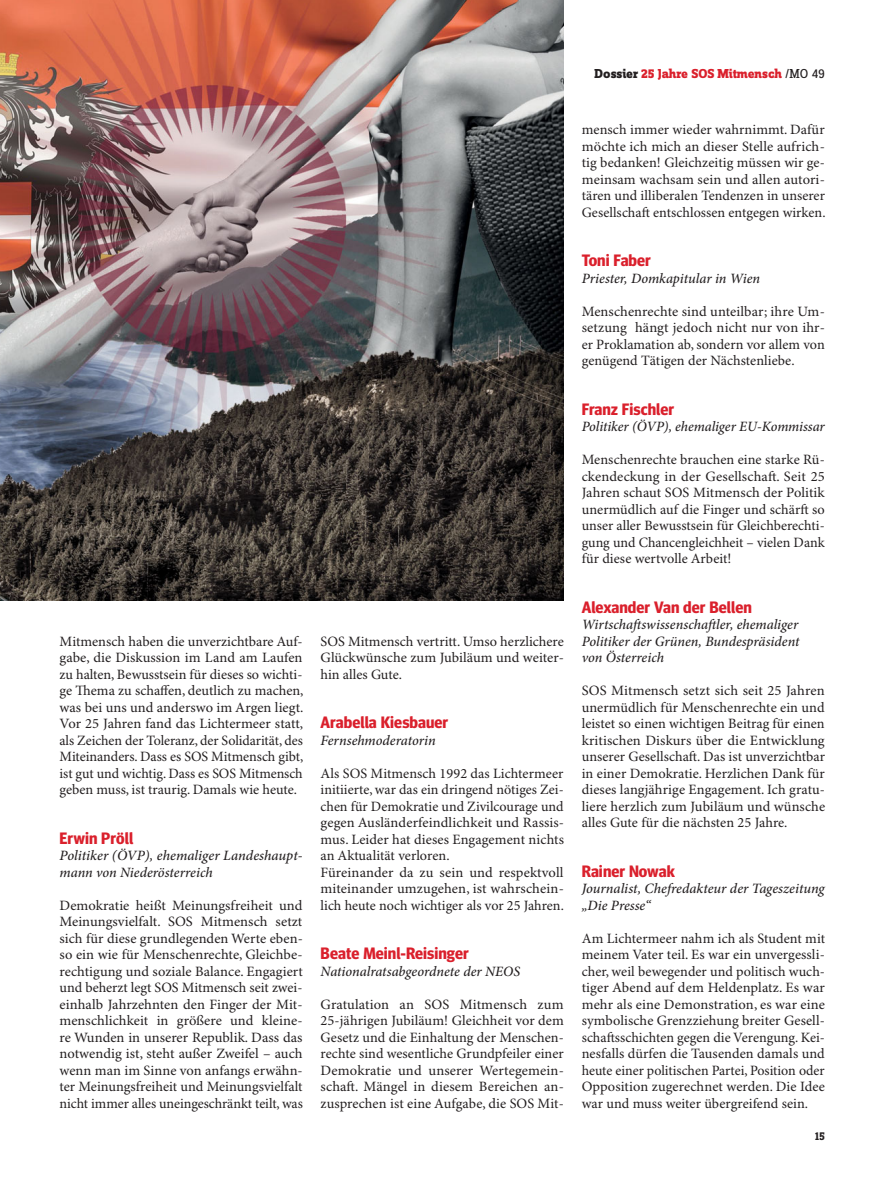
<style>
.page{position:relative;width:893px;height:1191px;background:#fff}
.page>*{position:absolute;margin:0;border:0;box-sizing:border-box;transform-origin:0 0}
.t1{font:700 16.5px "Meta Headline";letter-spacing:.005em;color:#da202c}
.t2{font:14.25px/16.5px "Minion Pro";color:#231f20;text-align:justify}
.t3{font:italic 500 14.25px/16.5px "Minion Pro";color:#231f20}
.t4{font:800 13.5px "Zine Slab Dis";color:#da202c}
.t5{font:700 12px "Zine Slab Dis";color:#231f20}
.s1{color:#231f20}
.s2{font-weight:400;color:#231f20}
</style>
<div class="page">
<img style="left:0;top:0;width:564px;height:600px">
<p class="t2" style="left:60px;top:634px;width:246px">Mitmensch haben die unverzichtbare Auf&shy;gabe, die Diskussion im Land am Laufen zu halten, Bewusstsein für dieses so wichti&shy;ge Thema zu schaffen, deutlich zu machen, was bei uns und anderswo im Argen liegt.<br>Vor 25 Jahren fand das Lichtermeer statt, als Zeichen der Toleranz, der Solidarität, des Miteinanders. Dass es SOS Mitmensch gibt, ist gut und wichtig. Dass es SOS Mitmensch geben muss, ist traurig. Damals wie heute.</p>
<p class="t1" style="left:60px;top:832px;width:75px">Erwin Pröll</p>
<p class="t3" style="left:60px;top:848px;width:245px">Politiker (ÖVP), ehemaliger Landeshaupt&shy;mann von Niederösterreich</p>
<p class="t2" style="left:60px;top:898px;width:245px">Demokratie heißt Meinungsfreiheit und Meinungsvielfalt. SOS Mitmensch setzt sich für diese grundlegenden Werte eben&shy;so ein wie für Menschenrechte, Gleichbe&shy;rechtigung und soziale Balance. Engagiert und beherzt legt SOS Mitmensch seit zwei&shy;einhalb Jahrzehnten den Finger der Mit&shy;menschlichkeit in größere und kleine&shy;re Wunden in unserer Republik. Dass das notwendig ist, steht außer Zweifel – auch wenn man im Sinne von anfangs erwähn&shy;ter Meinungsfreiheit und Meinungsvielfalt nicht immer alles uneingeschränkt teilt, was</p>
<p class="t2" style="left:321px;top:634px;width:245px">SOS Mitmensch vertritt. Umso herzlichere Glückwünsche zum Jubiläum und weiter&shy;hin alles Gute.</p>
<p class="t1" style="left:321px;top:716px;width:129px">Arabella Kiesbauer</p>
<p class="t3" style="left:321px;top:733px;width:117px">Fernsehmoderatorin</p>
<p class="t2" style="left:321px;top:766px;width:245px;text-align:left">Als SOS Mitmensch 1992 das Lichtermeer initiierte, war das ein dringend nötiges Zei&shy;chen für Demokratie und Zivilcourage und gegen Ausländerfeindlichkeit und Rassis&shy;mus. Leider hat dieses Engagement nichts an Aktualität verloren.<br>Füreinander da zu sein und respektvoll miteinander umzugehen, ist wahrschein&shy;lich heute noch wichtiger als vor 25 Jahren.</p>
<p class="t1" style="left:321px;top:947px;width:150px">Beate Meinl-Reisinger</p>
<p class="t3" style="left:321px;top:964px;width:201px">Nationalratsabgeordnete der NEOS</p>
<p class="t2" style="left:321px;top:997px;width:245px">Gratulation an SOS Mitmensch zum 25-jährigen Jubiläum! Gleichheit vor dem Gesetz und die Einhaltung der Menschen&shy;rechte sind wesentliche Grundpfeiler einer Demokratie und unserer Wertegemein&shy;schaft. Mängel in diesem Bereichen an&shy;zusprechen ist eine Aufgabe, die SOS Mit-</p>
<p class="t4" style="left:595px;top:66px;width:232px"><span class="s1">Dossier</span> 25 Jahre SOS Mitmensch <span class="s2">/MO 49</span></p>
<p class="t2" style="left:582px;top:122px;width:245px">mensch immer wieder wahrnimmt. Dafür möchte ich mich an dieser Stelle aufrich&shy;tig bedanken! Gleichzeitig müssen wir ge&shy;meinsam wachsam sein und allen autori&shy;tären und illiberalen Tendenzen in unserer Gesellschaft entschlossen entgegen wirken.</p>
<p class="t1" style="left:582px;top:254px;width:71px">Toni Faber</p>
<p class="t3" style="left:582px;top:271px;width:180px">Priester, Domkapitular in Wien</p>
<p class="t2" style="left:582px;top:304px;width:245px">Menschenrechte sind unteilbar; ihre Um&shy;setzung hängt jedoch nicht nur von ihr&shy;er Proklamation ab, sondern vor allem von genügend Tätigen der Nächstenliebe.</p>
<p class="t1" style="left:582px;top:403px;width:94px">Franz Fischler</p>
<p class="t3" style="left:582px;top:419px;width:245px">Politiker (ÖVP), ehemaliger EU-Kommissar</p>
<p class="t2" style="left:582px;top:452px;width:245px">Menschenrechte brauchen eine starke Rü&shy;ckendeckung in der Gesellschaft. Seit 25<br>Jahren schaut SOS Mitmensch der Politik unermüdlich auf die Finger und schärft so unser aller Bewusstsein für Gleichberechti&shy;gung und Chancengleichheit – vielen Dank für diese wertvolle Arbeit!</p>
<p class="t1" style="left:582px;top:601px;width:172px">Alexander Van der Bellen</p>
<p class="t3" style="left:582px;top:617px;width:219px;text-align:justify">Wirtschaftswissenschaftler, ehemaliger Politiker der Grünen, Bundespräsident von Österreich</p>
<p class="t2" style="left:582px;top:683px;width:245px">SOS Mitmensch setzt sich seit 25 Jahren unermüdlich für Menschenrechte ein und leistet so einen wichtigen Beitrag für einen kritischen Diskurs über die Entwicklung unserer Gesellschaft. Das ist unverzichtbar in einer Demokratie. Herzlichen Dank für dieses langjährige Engagement. Ich gratu&shy;liere herzlich zum Jubiläum und wünsche alles Gute für die nächsten 25 Jahre.</p>
<p class="t1" style="left:582px;top:865px;width:95px">Rainer Nowak</p>
<p class="t3" style="left:582px;top:881px;width:244px">Journalist, Chefredakteur der Tageszeitung „Die Presse“</p>
<p class="t2" style="left:582px;top:931px;width:245px">Am Lichtermeer nahm ich als Student mit meinem Vater teil. Es war ein unvergessli&shy;cher, weil bewegender und politisch wuch&shy;tiger Abend auf dem Heldenplatz. Es war mehr als eine Demonstration, es war eine symbolische Grenzziehung breiter Gesell&shy;schaftsschichten gegen die Verengung. Kei&shy;nesfalls dürfen die Tausenden damals und heute einer politischen Partei, Position oder Opposition zugerechnet werden. Die Idee war und muss weiter übergreifend sein.</p>
<p class="t5" style="left:815px;top:1128px;width:11px">15</p>
</div>
